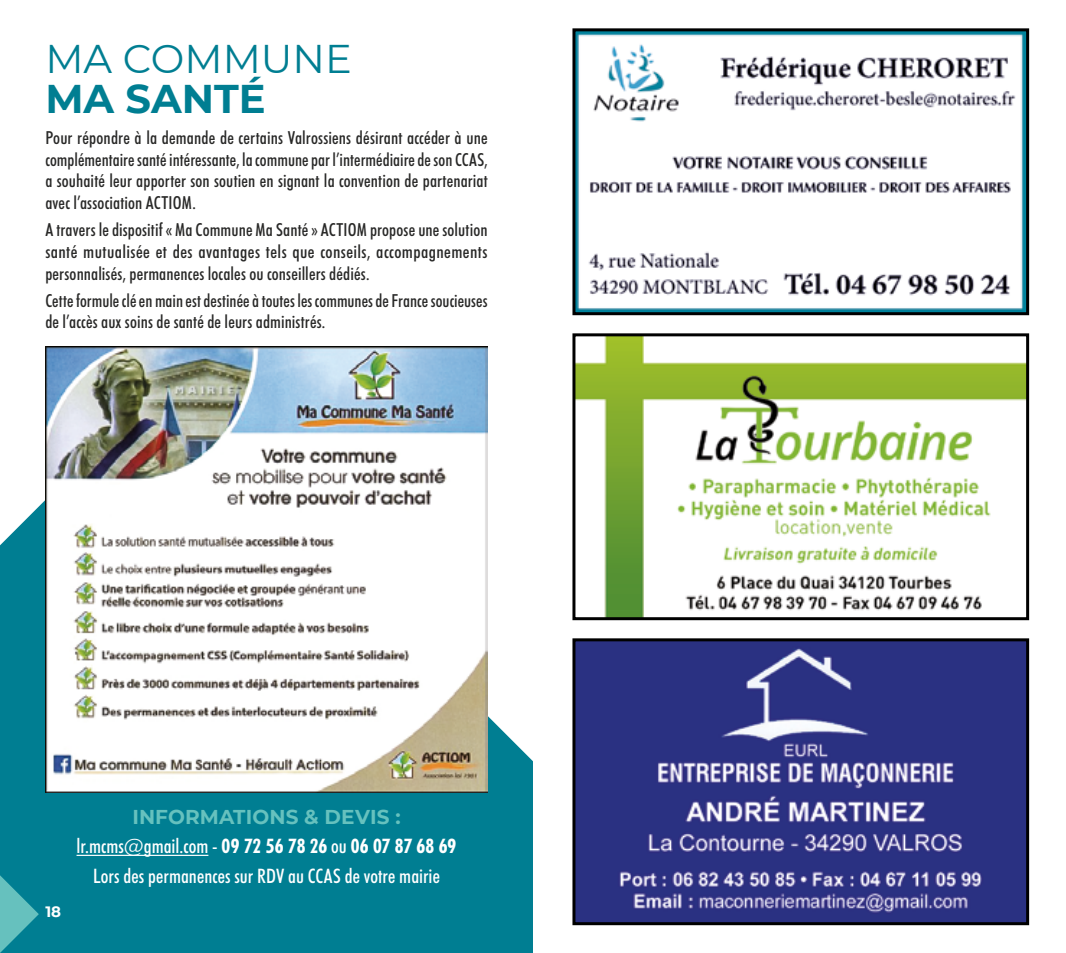
<style>
.page{position:relative;width:1066px;height:953px;background:#fff}
.page>*{position:absolute;margin:0;border:0;box-sizing:border-box;transform-origin:0 0}
.t1{font:40px "Montserrat";color:#007e92}
.t2{font:700 40px "Montserrat";color:#007e92}
.t3{font:500 condensed 20px/29.6px "Futura BT";letter-spacing:.005em;color:#fff;text-align:center}
.t4{font:700 20px "Montserrat";letter-spacing:.005em;color:#66c1be}
.t5{font:500 condensed 18px/21.6px "Futura BT";letter-spacing:.005em;color:#282827;text-align:justify}
.t6{font:700 15px "Montserrat";color:#fff}
.s1{font-weight:700}
</style>
<div class="page">
<svg style="left:0;top:500px;width:533px;height:452px;background:#1c8b9d"></svg>
<hr style="left:77px;top:854px;width:131px;height:1px;background:#fff">
<img style="left:45px;top:347px;width:443px;height:445px">
<svg style="left:0;top:875px;width:39px;height:77px;background:#339fa8"></svg>
<img style="left:576px;top:642px;width:449px;height:279px">
<div style="left:572px;top:638px;width:457px;height:287px;border:3px solid #000"></div>
<img style="left:576px;top:32px;width:449px;height:279px">
<div style="left:572px;top:28px;width:457px;height:287px;border:3px solid #000"></div>
<img style="left:576px;top:337px;width:449px;height:279px">
<div style="left:572px;top:333px;width:457px;height:287px;border:3px solid #000"></div>
<h1 class="t1" style="left:45px;top:31px;width:308px">MA COMMUNE</h1>
<h1 class="t2" style="left:45px;top:70px;width:222px">MA SANTÉ</h1>
<p class="t5" style="left:45px;top:127px;width:444px">Pour répondre à la demande de certains Valrossiens désirant accéder à une complémentaire santé intéressante, la commune par l’intermédiaire de son CCAS, a souhaité leur apporter son soutien en signant la convention de partenariat avec l’association ACTIOM.</p>
<p class="t5" style="left:45px;top:219px;width:444px">A travers le dispositif « Ma Commune Ma Santé » ACTIOM propose une solution santé mutualisée et des avantages tels que conseils, accompagnements personnalisés, permanences locales ou conseillers dédiés.</p>
<p class="t5" style="left:45px;top:289px;width:444px">Cette formule clé en main est destinée à toutes les communes de France soucieuses de l’accès aux soins de santé de leurs administrés.</p>
<p class="t6" style="left:45px;top:900px;width:17px">18</p>
<p class="t4" style="left:132px;top:802px;width:270px">INFORMATIONS &amp; DEVIS :</p>
<p class="t3" style="left:77px;top:831px;width:381px">lr.mcms@gmail.com - <span class="s1">09 72 56 78 26</span> ou <span class="s1">06 07 87 68 69<br></span>Lors des permanences sur RDV au CCAS de votre mairie</p>
</div>
